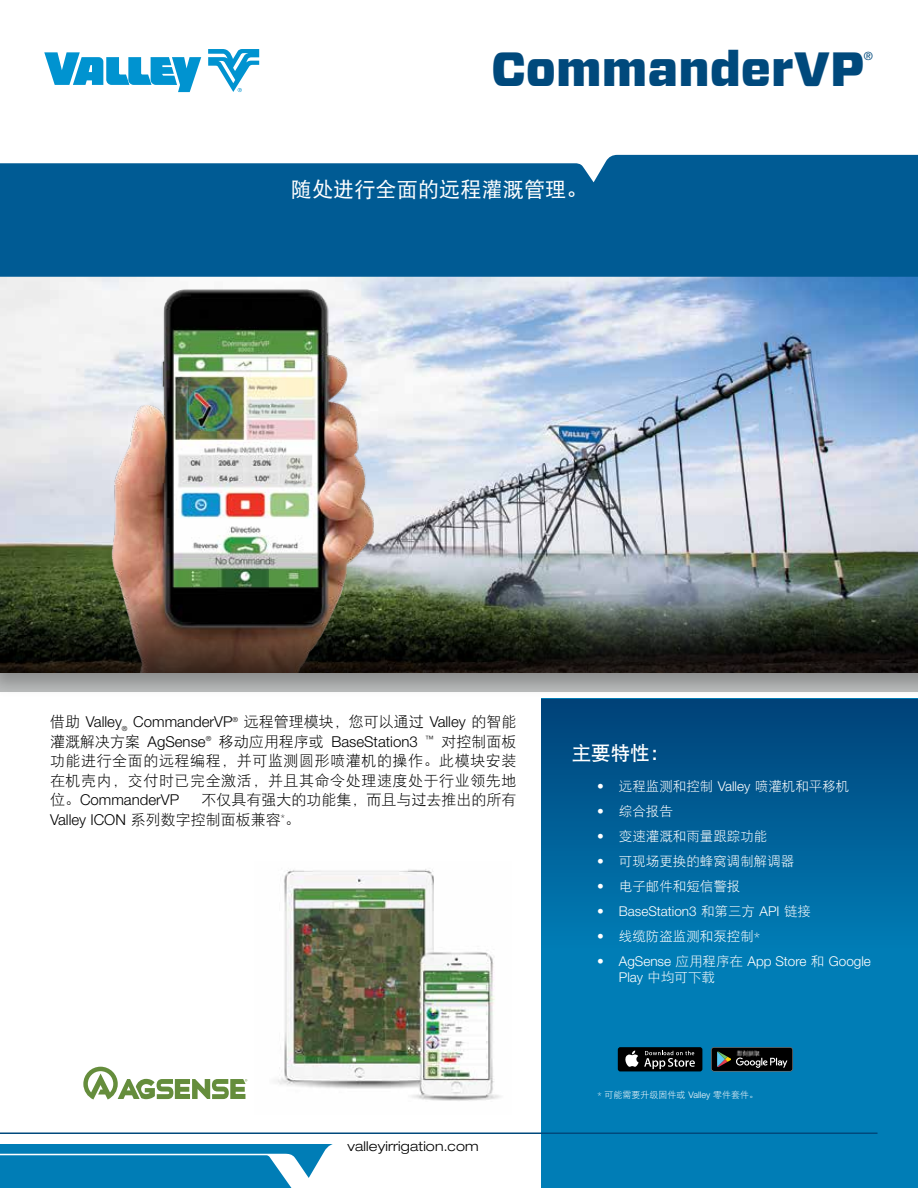
<style>
.page{position:relative;width:918px;height:1188px;background:#fff}
.page>*{position:absolute;margin:0;border:0;box-sizing:border-box;transform-origin:0 0}
.t1{font:900 48px "Forza";color:#00497c}
.t2{font:21px "DFP Hei W5";letter-spacing:.01em;color:#fff}
.t3{font:19.5px "DFP Hei W7";color:#fff}
.t4{font:300 15px/19.5px "Helvetica Neue LT Pro";color:#000}
.t5{font:15px/19.5px "DFP Hei W3";letter-spacing:.04em;color:#000}
.t6{font:15px/19.5px "DFP Hei W3";color:#000}
.t7{font:13.5px "DFP Hei W3";color:#fff}
.t8{font:300 13.5px "Helvetica Neue LT Pro";color:#fff}
.t9{font:300 expanded 13.5px "Helvetica Neue LT Pro";letter-spacing:.01em;color:#000}
.t10{font:11.4px "Helvetica Neue LT Pro";color:#00497c}
.t11{font:9px "DFP Hei W3";color:#fff}
.s1{font-family:"DFP Hei W3";font-weight:400}
.s2{font-family:"Helvetica Neue LT Pro";font-weight:300}
</style>
<div class="page">
<svg style="left:0;top:1144px;width:333px;height:44px;background:#208dbf"></svg>
<div style="left:0;top:270px;width:918px;height:428px;background:#000;opacity:.26"></div>
<img style="left:0;top:277px;width:918px;height:317px">
<svg style="left:208px;top:49px;width:51px;height:43px"></svg>
<svg style="left:44px;top:52px;width:157px;height:40px"></svg>
<div style="left:0;top:155px;width:918px;height:122px;background:#005b94"></div>
<svg style="left:83px;top:1067px;width:164px;height:33px"></svg>
<div style="left:541px;top:699px;width:377px;height:489px;background:#007db6"></div>
<div style="left:541px;top:699px;width:377px;height:248px;background:linear-gradient(to bottom,#004178,#007cb5)"></div>
<hr style="left:0;top:1132px;width:878px;height:2px;background:#00497c">
<div style="left:618px;top:1047px;width:84px;height:24px;background:#000;border-radius:2px"></div>
<svg style="left:625px;top:1051px;width:70px;height:18px"></svg>
<svg style="left:711px;top:1047px;width:82px;height:24px;background:#242726"></svg>
<img style="left:735px;top:1050px;width:25px;height:7px">
<img style="left:45px;top:278px;width:396px;height:316px">
<svg style="left:0;top:594px;width:918px;height:79px;background:#2e2f23"></svg>
<img style="left:276px;top:869px;width:225px;height:232px">
<h1 class="t1" style="left:491px;top:37px;width:374px">CommanderVP</h1>
<p class="t10" style="left:864px;top:49px;width:11px">®</p>
<h2 class="t2" style="left:291px;top:178px;width:298px">随处进行全面的远程灌溉管理。</h2>
<p class="t4" style="left:50px;top:712px;width:468px"><span class="s1">借助</span> Valley<sub>®</sub> CommanderVP<sup>®</sup> <span class="s1">远程管理模块，您可以通过</span> Valley <span class="s1">的智能灌溉解决方案</span> AgSense<sup>®</sup> <span class="s1">移动应用程序或</span> BaseStation3 <sup>™</sup> <span class="s1">对控制面板</span></p>
<p class="t5" style="left:50px;top:751px;width:468px">功能进行全面的远程编程，并可监测圆形喷灌机的操作。此模块安装在机壳内，交付时已完全激活，并且其命令处理速度处于行业领先地</p>
<p class="t4" style="left:50px;top:790px;width:131px"><span class="s1">位。</span>CommanderVP</p>
<p class="t6" style="left:50px;top:790px;width:468px;text-indent:152px">不仅具有强大的功能集，而且与过去推出的所有<br><span class="s2">Valley ICON</span> 系列数字控制面板兼容<sup>*</sup>。</p>
<p class="t9" style="left:348px;top:1138px;width:133px">valleyirrigation.com</p>
<h3 class="t3" style="left:572px;top:742px;width:99px">主要特性：</h3>
<p class="t7" style="left:597px;top:779px;width:254px"><span class="s2">•</span> 远程监测和控制 <span class="s2">Valley</span> 喷灌机和平移机</p>
<p class="t7" style="left:597px;top:804px;width:77px"><span class="s2">•</span> 综合报告</p>
<p class="t7" style="left:597px;top:829px;width:172px"><span class="s2">•</span> 变速灌溉和雨量跟踪功能</p>
<p class="t7" style="left:597px;top:854px;width:199px"><span class="s2">•</span> 可现场更换的蜂窝调制解调器</p>
<p class="t7" style="left:597px;top:879px;width:145px"><span class="s2">•</span> 电子邮件和短信警报</p>
<p class="t8" style="left:597px;top:903px;width:215px">• BaseStation3 <span class="s1">和第三方</span> API <span class="s1">链接</span></p>
<p class="t7" style="left:597px;top:929px;width:164px"><span class="s2">•</span> 线缆防盗监测和泵控制*</p>
<p class="t8" style="left:597px;top:953px;width:275px">• AgSense <span class="s1">应用程序在</span> App Store <span class="s1">和</span> Google</p>
<p class="t7" style="left:619px;top:970px;width:98px"><span class="s2">Play</span> 中均可下载</p>
<p class="t11" style="left:597px;top:1090px;width:162px">* 可能需要升级固件或 <span class="s2">Valley</span> 零件套件。</p>
</div>
